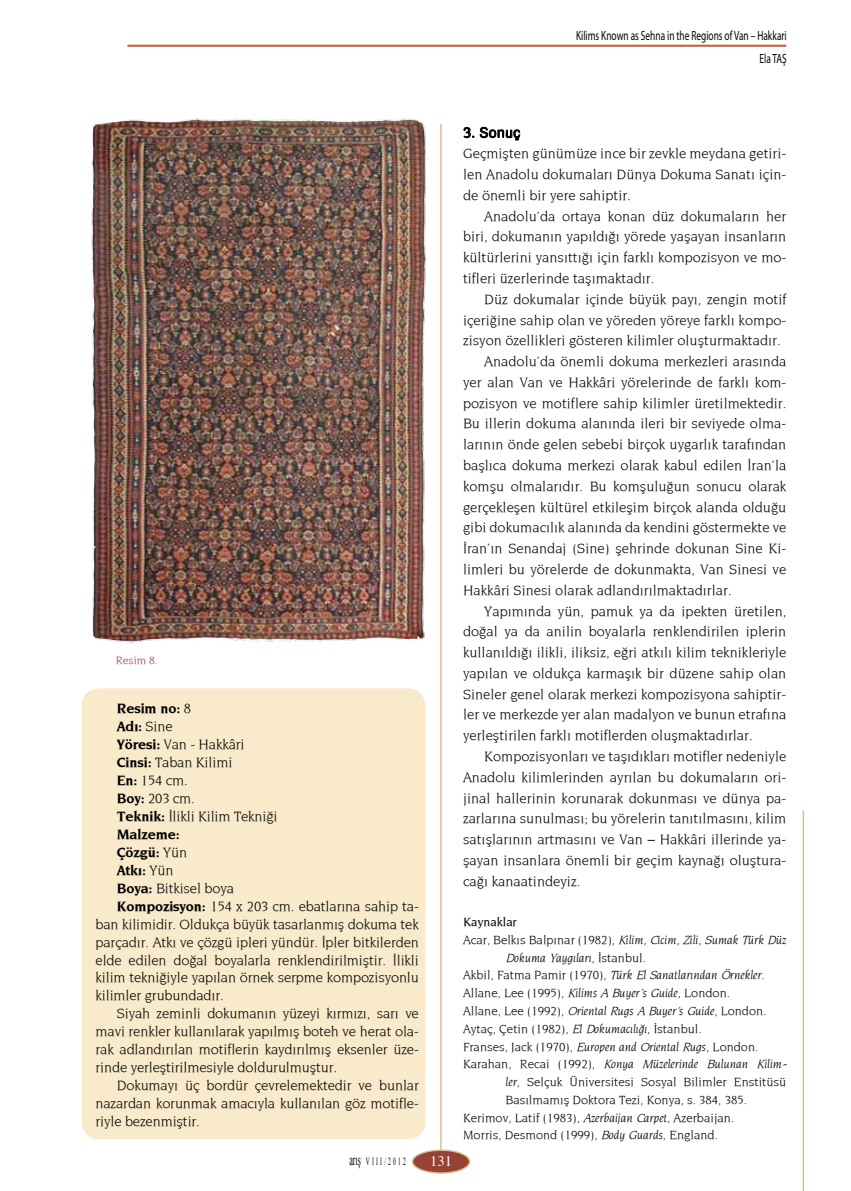
<style>
.page{position:relative;width:851px;height:1191px;background:#fff}
.page>*{position:absolute;margin:0;border:0;box-sizing:border-box;transform-origin:0 0}
.t1{font:14.55px/20.9px "Novarese";color:#000;text-align:justify}
.t2{font:700 14.55px "Novarese";letter-spacing:-.01em;color:#000}
.t3{font:14.55px "Times";color:#fff}
.t4{font:13.35px/23.4px "Myriad Pro";color:#000;text-align:right;scale:.7 1}
.t5{font:13.05px "Hel Con Solaris";color:#000;scale:1.25 1}
.t6{font:12.75px "Novarese";color:#000}
.t7{font:italic 12.75px "Novarese";color:#000}
.t8{font:500 12.75px "Novarese";color:#000}
.t9{font:11.4px "Novarese";color:#964335}
.t10{font:10.95px "Times New Roman";letter-spacing:.4em;color:#000;scale:.51 1}
.s1{font-weight:400}
.s2{font-weight:700}
.s3{font-size:15.6px}
.s4{font-style:normal}
.s5{font-style:italic}
</style>
<div class="page">
<hr style="left:440px;top:124px;width:1px;height:1027px;background:#d9bd86">
<hr style="left:127px;top:45px;width:659px;height:2px;background:#ba683d">
<hr style="left:802px;top:810px;width:2px;height:381px;background:#d9bd86">
<div style="left:412px;top:1150px;width:57px;height:23px;background:#964335;border-radius:50%"></div>
<div style="left:412px;top:1149px;width:58px;height:24px;border:1px solid #d9bd86;border-radius:50%"></div>
<div style="left:82px;top:688px;width:343px;height:451px;background:#f8eaca;border-radius:18px"></div>
<svg style="left:463px;top:127px;width:11px;height:11px"></svg>
<svg style="left:480px;top:126px;width:40px;height:15px"></svg>
<img style="left:91px;top:118px;width:336px;height:525px">
<p class="t4" style="left:576px;top:24px;width:302px">Kilims Known as Sehna in the Regions of Van – Hakkari<br>Ela TAŞ</p>
<p class="t9" style="left:116px;top:653px;width:43px">Resim 8.</p>
<p class="t2" style="left:117px;top:699px;width:76px">Resim no: <span class="s1">8</span></p>
<p class="t2" style="left:117px;top:717px;width:57px">Adı: <span class="s1">Sine</span></p>
<p class="t1" style="left:117px;top:733px;width:129px"><span class="s2">Yöresi:</span> Van - Hakkâri</p>
<p class="t1" style="left:117px;top:751px;width:117px"><span class="s2">Cinsi:</span> Taban Kilimi</p>
<p class="t1" style="left:117px;top:769px;width:72px"><span class="s2">En:</span> 154 cm.</p>
<p class="t1" style="left:117px;top:787px;width:80px"><span class="s2">Boy:</span> 203 cm.</p>
<p class="t1" style="left:117px;top:805px;width:162px"><span class="s2">Teknik:</span> İlikli Kilim Tekniği</p>
<p class="t2" style="left:117px;top:825px;width:64px">Malzeme:</p>
<p class="t2" style="left:117px;top:843px;width:72px">Çözgü: <span class="s1">Yün</span></p>
<p class="t2" style="left:117px;top:861px;width:58px">Atkı: <span class="s1">Yün</span></p>
<p class="t1" style="left:117px;top:877px;width:119px"><span class="s2">Boya:</span> Bitkisel boya</p>
<p class="t1" style="left:117px;top:895px;width:303px"><span class="s2">Kompozisyon:</span> 154 x 203 cm. ebatlarına sahip ta-</p>
<p class="t1" style="left:96px;top:913px;width:325px">ban kilimidir. Oldukça büyük tasarlanmış dokuma tek</p>
<p class="t1" style="left:96px;top:930px;width:325px">parçadır. Atkı ve çözgü ipleri yündür. İpler bitkilerden</p>
<p class="t1" style="left:96px;top:948px;width:325px">elde edilen doğal boyalarla renklendirilmiştir. İlikli</p>
<p class="t1" style="left:96px;top:966px;width:325px">kilim tekniğiyle yapılan örnek serpme kompozisyonlu</p>
<p class="t1" style="left:96px;top:984px;width:130px">kilimler grubundadır.</p>
<p class="t1" style="left:117px;top:1002px;width:303px">Siyah zeminli dokumanın yüzeyi kırmızı, sarı ve</p>
<p class="t1" style="left:96px;top:1020px;width:325px">mavi renkler kullanılarak yapılmış boteh ve herat ola-</p>
<p class="t1" style="left:96px;top:1038px;width:325px">rak adlandırılan motiflerin kaydırılmış eksenler üze-</p>
<p class="t1" style="left:96px;top:1056px;width:243px">rinde yerleştirilmesiyle doldurulmuştur.</p>
<p class="t1" style="left:117px;top:1074px;width:303px">Dokumayı üç bordür çevrelemektedir ve bunlar</p>
<p class="t1" style="left:96px;top:1092px;width:325px">nazardan korunmak amacıyla kullanılan göz motifle-</p>
<p class="t1" style="left:96px;top:1110px;width:106px">riyle bezenmiştir.</p>
<p class="t10" style="left:349px;top:1154px;width:112px"><span class="s3">arış</span> VIII/2012</p>
<p class="t3" style="left:430px;top:1147px;width:23px">131</p>
<p class="t5" style="left:463px;top:124px;width:47px">3. Sonuç</p>
<p class="t1" style="left:463px;top:142px;width:325px">Geçmişten günümüze ince bir zevkle meydana getiri&shy;len Anadolu dokumaları Dünya Dokuma Sanatı için&shy;de önemli bir yere sahiptir.</p>
<p class="t1" style="left:463px;top:205px;width:325px;text-indent:21px">Anadolu’da ortaya konan düz dokumaların her biri, dokumanın yapıldığı yörede yaşayan insanların kültürlerini yansıttığı için farklı kompozisyon ve mo&shy;tifleri üzerlerinde taşımaktadır.</p>
<p class="t1" style="left:484px;top:288px;width:303px">Düz dokumalar içinde büyük payı, zengin motif</p>
<p class="t1" style="left:463px;top:309px;width:325px">içeriğine sahip olan ve yöreden yöreye farklı kompo-</p>
<p class="t1" style="left:463px;top:329px;width:319px">zisyon özellikleri gösteren kilimler oluşturmaktadır.</p>
<p class="t1" style="left:484px;top:350px;width:303px">Anadolu’da önemli dokuma merkezleri arasında</p>
<p class="t1" style="left:463px;top:371px;width:325px">yer alan Van ve Hakkâri yörelerinde de farklı kom-</p>
<p class="t1" style="left:463px;top:392px;width:325px">pozisyon ve motiflere sahip kilimler üretilmektedir.</p>
<p class="t1" style="left:463px;top:413px;width:325px">Bu illerin dokuma alanında ileri bir seviyede olma-</p>
<p class="t1" style="left:463px;top:433px;width:325px">larının önde gelen sebebi birçok uygarlık tarafından</p>
<p class="t1" style="left:463px;top:454px;width:325px">başlıca dokuma merkezi olarak kabul edilen İran’la</p>
<p class="t1" style="left:463px;top:475px;width:325px">komşu olmalarıdır. Bu komşuluğun sonucu olarak</p>
<p class="t1" style="left:463px;top:496px;width:325px">gerçekleşen kültürel etkileşim birçok alanda olduğu</p>
<p class="t1" style="left:463px;top:516px;width:325px">gibi dokumacılık alanında da kendini göstermekte ve</p>
<p class="t1" style="left:463px;top:537px;width:325px">İran’ın Senandaj (Sine) şehrinde dokunan Sine Ki-</p>
<p class="t1" style="left:463px;top:558px;width:325px">limleri bu yörelerde de dokunmakta, Van Sinesi ve</p>
<p class="t1" style="left:463px;top:579px;width:270px">Hakkâri Sinesi olarak adlandırılmaktadırlar.</p>
<p class="t1" style="left:484px;top:600px;width:303px">Yapımında yün, pamuk ya da ipekten üretilen,</p>
<p class="t1" style="left:463px;top:620px;width:325px">doğal ya da anilin boyalarla renklendirilen iplerin</p>
<p class="t1" style="left:463px;top:641px;width:325px">kullanıldığı ilikli, iliksiz, eğri atkılı kilim teknikleriyle</p>
<p class="t1" style="left:463px;top:662px;width:325px">yapılan ve oldukça karmaşık bir düzene sahip olan</p>
<p class="t1" style="left:463px;top:683px;width:325px">Sineler genel olarak merkezi kompozisyona sahiptir-</p>
<p class="t1" style="left:463px;top:703px;width:325px">ler ve merkezde yer alan madalyon ve bunun etrafına</p>
<p class="t1" style="left:463px;top:724px;width:291px">yerleştirilen farklı motiflerden oluşmaktadırlar.</p>
<p class="t1" style="left:484px;top:745px;width:303px">Kompozisyonları ve taşıdıkları motifler nedeniyle</p>
<p class="t1" style="left:463px;top:766px;width:325px">Anadolu kilimlerinden ayrılan bu dokumaların ori-</p>
<p class="t1" style="left:463px;top:787px;width:325px">jinal hallerinin korunarak dokunması ve dünya pa-</p>
<p class="t1" style="left:463px;top:807px;width:325px">zarlarına sunulması; bu yörelerin tanıtılmasını, kilim</p>
<p class="t1" style="left:463px;top:828px;width:325px">satışlarının artmasını ve Van – Hakkâri illerinde ya-</p>
<p class="t1" style="left:463px;top:849px;width:325px">şayan insanlara önemli bir geçim kaynağı oluştura-</p>
<p class="t1" style="left:463px;top:870px;width:119px">cağı kanaatindeyiz.</p>
<p class="t8" style="left:463px;top:914px;width:55px">Kaynaklar</p>
<p class="t7" style="left:463px;top:932px;width:325px"><span class="s4">Acar, Belkıs Balpınar (1982),</span> Kilim, Cicim, Zili, Sumak Türk Düz</p>
<p class="t7" style="left:505px;top:949px;width:142px">Dokuma Yaygıları, <span class="s4">İstanbul.</span></p>
<p class="t7" style="left:463px;top:967px;width:303px"><span class="s4">Akbil, Fatma Pamir (1970),</span> Türk El Sanatlarından Örnekler<span class="s4">.</span></p>
<p class="t6" style="left:463px;top:985px;width:268px">Allane, Lee (1995), <span class="s5">Kilims A Buyer’s Guide</span>, London.</p>
<p class="t6" style="left:463px;top:1003px;width:305px">Allane, Lee (1992), <span class="s5">Oriental Rugs A Buyer’s Guide</span>, London.</p>
<p class="t6" style="left:463px;top:1021px;width:240px">Aytaç, Çetin (1982), <span class="s5">El Dokumacılığı</span>, İstanbul.</p>
<p class="t6" style="left:463px;top:1038px;width:297px">Franses, Jack (1970), <span class="s5">Europen and Oriental Rugs</span>, London.</p>
<p class="t7" style="left:463px;top:1056px;width:325px"><span class="s4">Karahan, Recai (1992),</span> Konya Müzelerinde Bulunan Kilim-</p>
<p class="t6" style="left:505px;top:1074px;width:282px"><span class="s5">ler</span>, Selçuk Üniversitesi Sosyal Bilimler Enstitüsü</p>
<p class="t6" style="left:505px;top:1092px;width:243px">Basılmamış Doktora Tezi, Konya, s. 384, 385.</p>
<p class="t6" style="left:463px;top:1110px;width:273px">Kerimov, Latif (1983), <span class="s5">Azerbaijan Carpet</span>, Azerbaijan.</p>
<p class="t6" style="left:463px;top:1127px;width:256px">Morris, Desmond (1999), <span class="s5">Body Guards</span>, England.</p>
</div>
